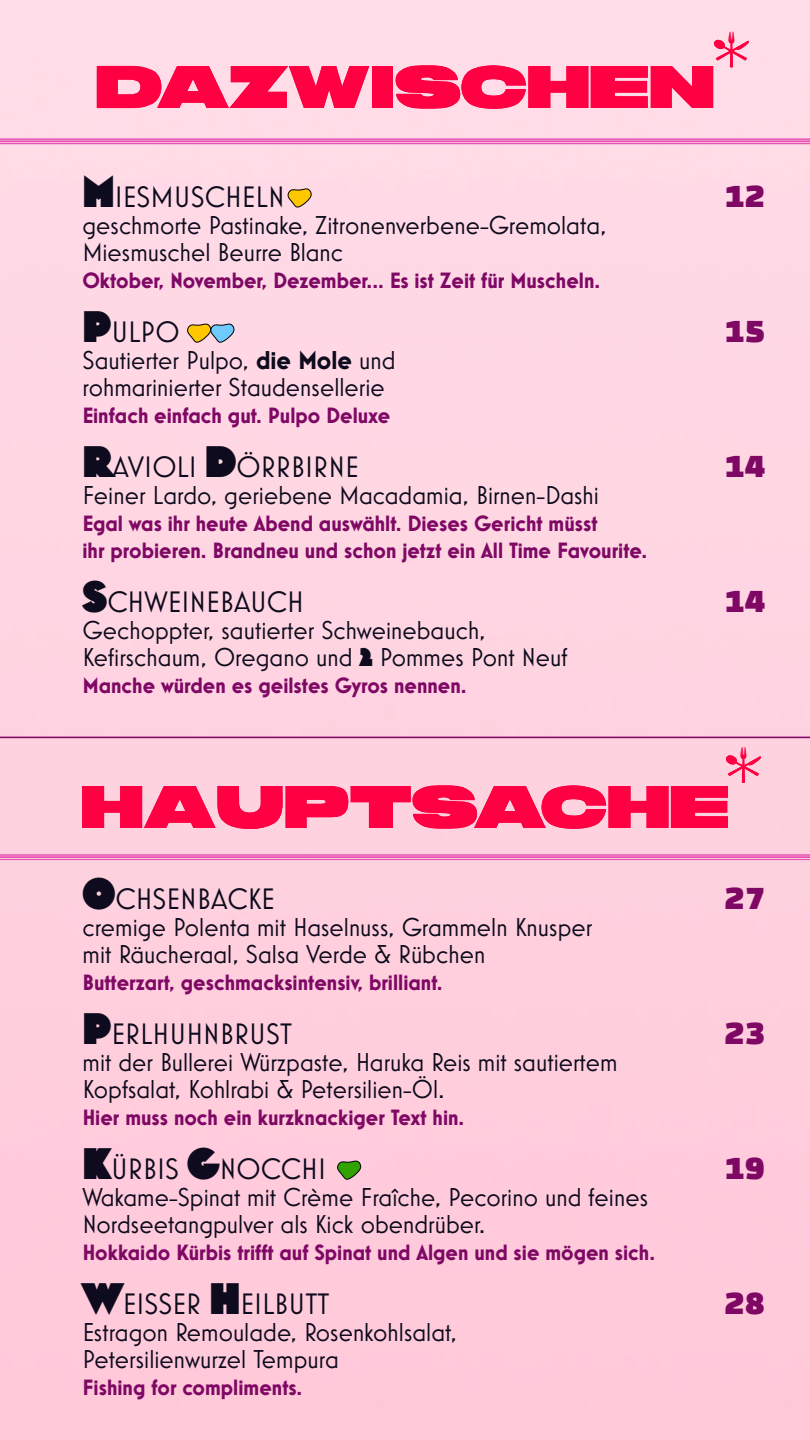
<style>
.page{position:relative;width:810px;height:1440px;background:#fff}
.page>*{position:absolute;margin:0;border:0;box-sizing:border-box;transform-origin:0 0}
.t1{font:60px "NF Ultra";color:#ff0042}
.t2{font:33.75px "Changa One";color:#7f0865}
.t3{font:30px "Mostra Nuova Alt D";color:#0d0b1d}
.t4{font:26.25px/27px "Mostra Nuova Alt D";color:#0d0b1d}
.t5{font:700 22.5px/27px "Mostra Nuova Alt D";color:#7f0865}
.s1{font-weight:900;font-size:45px}
.s2{font-weight:700}
.s3{font-weight:900}
</style>
<div class="page">
<img style="left:0;top:0;width:810px;height:1440px">
<hr style="left:0;top:139px;width:810px;height:1px;background:#e751b6">
<hr style="left:0;top:141px;width:810px;height:1px;background:#e751b6">
<hr style="left:0;top:143px;width:810px;height:1px;background:#e751b6">
<hr style="left:0;top:855px;width:810px;height:1px;background:#e751b6">
<hr style="left:0;top:857px;width:810px;height:1px;background:#e751b6">
<hr style="left:0;top:859px;width:810px;height:1px;background:#e751b6">
<svg style="left:713px;top:31px;width:36px;height:37px"></svg>
<svg style="left:725px;top:747px;width:36px;height:36px"></svg>
<hr style="left:0;top:737px;width:810px;height:1px;background:#7f0865">
<svg style="left:288px;top:188px;width:23px;height:19px"></svg>
<svg style="left:337px;top:1161px;width:24px;height:19px"></svg>
<svg style="left:187px;top:324px;width:47px;height:19px"></svg>
<h1 class="t1" style="left:95px;top:65px;width:621px">DAZWISCHEN</h1>
<p class="t3" style="left:82px;top:180px;width:204px"><span class="s1">M</span>IESMUSCHELN</p>
<p class="t4" style="left:82px;top:211px;width:526px">geschmorte Pastinake, Zitronenverbene-Gremolata,<br>Miesmuschel Beurre Blanc</p>
<p class="t5" style="left:82px;top:267px;width:519px">Oktober, November, Dezember... Es ist Zeit für Muscheln.</p>
<p class="t3" style="left:82px;top:315px;width:99px"><span class="s1">P</span>ULPO</p>
<p class="t4" style="left:82px;top:346px;width:315px">Sautierter Pulpo, <span class="s2">die Mole</span> und rohmarinierter Staudensellerie</p>
<p class="t5" style="left:82px;top:402px;width:309px">Einfach einfach gut. Pulpo Deluxe</p>
<p class="t3" style="left:82px;top:450px;width:278px"><span class="s1">R</span>AVIOLI <span class="s1">D</span>ÖRRBIRNE</p>
<p class="t4" style="left:82px;top:481px;width:518px">Feiner Lardo, geriebene Macadamia, Birnen-Dashi</p>
<p class="t5" style="left:83px;top:510px;width:566px">Egal was ihr heute Abend auswählt. Dieses Gericht müsst<br>ihr probieren. Brandneu und schon jetzt ein All Time Favourite.</p>
<p class="t3" style="left:83px;top:585px;width:223px"><span class="s1">S</span>CHWEINEBAUCH</p>
<p class="t4" style="left:83px;top:616px;width:486px">Gechoppter, sautierter Schweinebauch,<br>Kefirschaum, Oregano und <span class="s3">2</span> Pommes Pont Neuf</p>
<p class="t5" style="left:83px;top:672px;width:386px">Manche würden es geilstes Gyros nennen.</p>
<p class="t2" style="left:725px;top:177px;width:42px">12</p>
<p class="t2" style="left:725px;top:312px;width:42px">15</p>
<p class="t2" style="left:725px;top:447px;width:42px">14</p>
<p class="t2" style="left:725px;top:582px;width:42px">14</p>
<h1 class="t1" style="left:81px;top:785px;width:650px">HAUPTSACHE</h1>
<p class="t3" style="left:82px;top:882px;width:194px"><span class="s1">O</span>CHSENBACKE</p>
<p class="t4" style="left:82px;top:913px;width:511px">cremige Polenta mit Haselnuss, Grammeln Knusper mit Räucheraal, Salsa Verde &amp; Rübchen</p>
<p class="t5" style="left:82px;top:969px;width:362px">Butterzart, geschmacksintensiv, brilliant.</p>
<p class="t3" style="left:82px;top:1017px;width:211px"><span class="s1">P</span>ERLHUHNBRUST</p>
<p class="t4" style="left:82px;top:1048px;width:537px">mit der Bullerei Würzpaste, Haruka Reis mit sautiertem<br>Kopfsalat, Kohlrabi &amp; Petersilien-Öl.</p>
<p class="t5" style="left:82px;top:1104px;width:383px">Hier muss noch ein kurzknackiger Text hin.</p>
<p class="t3" style="left:82px;top:1152px;width:245px"><span class="s1">K</span>ÜRBIS <span class="s1">G</span>NOCCHI</p>
<p class="t4" style="left:82px;top:1183px;width:567px">Wakame-Spinat mit Crème Fraîche, Pecorino und feines<br>Nordseetangpulver als Kick obendrüber.</p>
<p class="t5" style="left:83px;top:1239px;width:574px">Hokkaido Kürbis trifft auf Spinat und Algen und sie mögen sich.</p>
<p class="t3" style="left:83px;top:1287px;width:248px"><span class="s1">W</span>EISSER <span class="s1">H</span>EILBUTT</p>
<p class="t4" style="left:83px;top:1318px;width:376px">Estragon Remoulade, Rosenkohlsalat,<br>Petersilienwurzel Tempura</p>
<p class="t5" style="left:83px;top:1374px;width:221px">Fishing for compliments.</p>
<p class="t2" style="left:725px;top:879px;width:42px">27</p>
<p class="t2" style="left:725px;top:1014px;width:42px">23</p>
<p class="t2" style="left:725px;top:1149px;width:42px">19</p>
<p class="t2" style="left:725px;top:1284px;width:42px">28</p>
</div>
